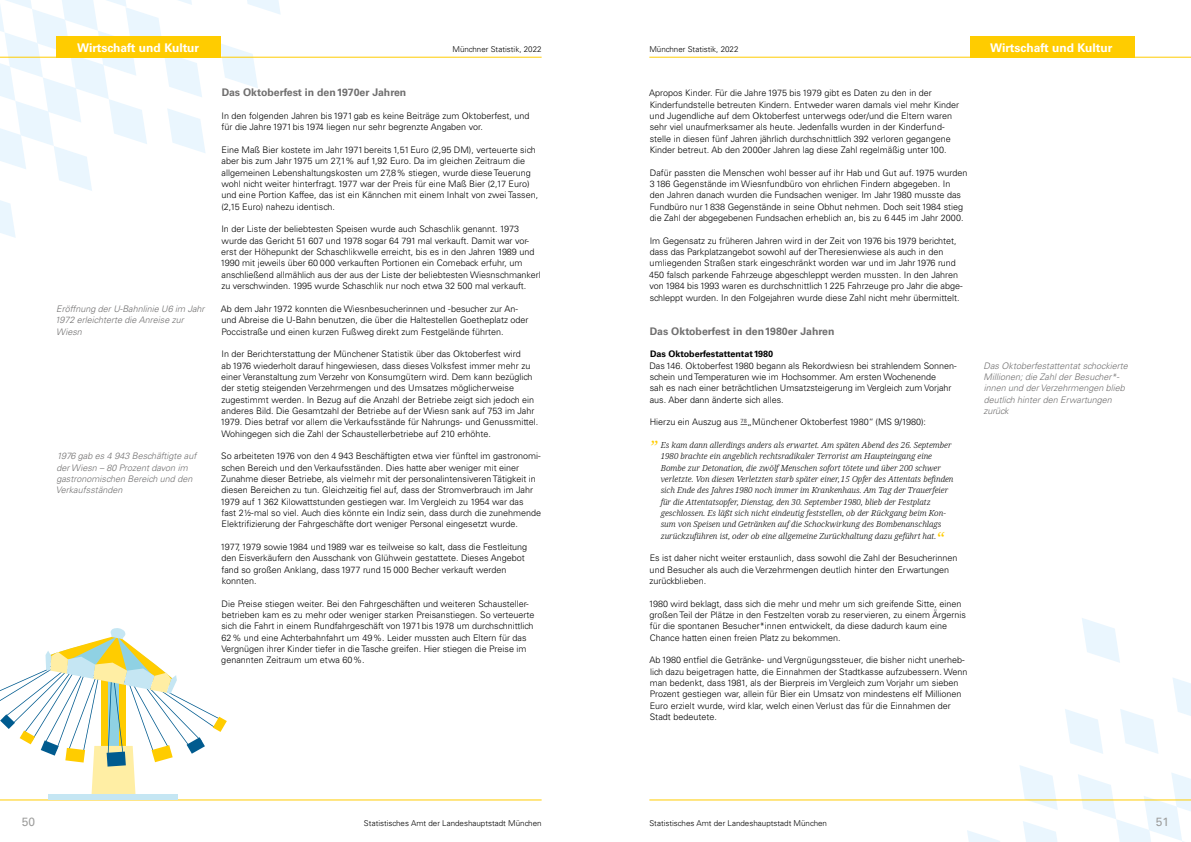
<style>
.page{position:relative;width:1191px;height:842px;background:#fff}
.page>*{position:absolute;margin:0;border:0;box-sizing:border-box;transform-origin:0 0}
._44_Zitat{font:italic 300 20px "Noto Serif";color:#fc0}
.t1{font:700 12px "Univers LT Std";color:#fff}
.t2{font:12px "Univers LT Std";color:#9d9d9c}
._30_Zwischentitel{font:700 10.5px "Univers LT Std";color:#706f6f}
._40_Text_mit_Abstand{font:300 9px/11.3px "Univers LT Std";color:#000}
.t3{font:italic 300 9px/11.3px "Univers LT Std";color:#706f6f}
._31_Zwischentitel_2-Ebene{font:700 9px "Univers LT Std";color:#000}
._44_Zitat-2{font:italic 300 8.2px/11.3px "Noto Serif";color:#000}
.t4{font:300 8px "Univers LT Std";color:#000}
</style>
<div class="page">
<svg style="left:0;top:0;width:206px;height:191px"></svg>
<svg style="left:221px;top:44px;width:37px;height:44px"></svg>
<svg style="left:247px;top:0;width:34px;height:14px"></svg>
<svg style="left:0;top:200px;width:16px;height:38px"></svg>
<svg style="left:1065px;top:709px;width:38px;height:45px"></svg>
<svg style="left:1023px;top:821px;width:34px;height:21px"></svg>
<svg style="left:1077px;top:773px;width:114px;height:69px"></svg>
<svg style="left:1120px;top:709px;width:38px;height:45px"></svg>
<svg style="left:1019px;top:765px;width:38px;height:45px"></svg>
<svg style="left:967px;top:830px;width:33px;height:12px"></svg>
<svg style="left:1082px;top:618px;width:38px;height:45px"></svg>
<svg style="left:1173px;top:678px;width:18px;height:38px"></svg>
<div style="left:57px;top:37px;width:164px;height:21px;background:#fc0"></div>
<div style="left:969px;top:37px;width:165px;height:21px;background:#fc0"></div>
<hr style="left:0;top:799px;width:541px;height:1px;background:#fc0">
<hr style="left:0;top:57px;width:541px;height:1px;background:#fc0">
<hr style="left:649px;top:799px;width:542px;height:1px;background:#fc0">
<hr style="left:649px;top:57px;width:542px;height:1px;background:#fc0">
<div style="left:48px;top:794px;width:130px;height:5px;background:#c5e6f3"></div>
<svg style="left:0;top:628px;width:227px;height:166px"></svg>
<h2 class="t1" style="left:77px;top:40px;width:124px">Wirtschaft und Kultur</h2>
<h2 class="t1" style="left:990px;top:40px;width:124px">Wirtschaft und Kultur</h2>
<p class="t4" style="left:452px;top:45px;width:91px">Münchner Statistik, 2022</p>
<p class="t4" style="left:649px;top:45px;width:91px">Münchner Statistik, 2022</p>
<p class="t3" style="left:55px;top:303px;width:151px">Eröffnung der U-Bahnlinie U6 im Jahr<br>1972 erleichterte die Anreise zur<br>Wiesn</p>
<p class="t3" style="left:56px;top:451px;width:142px">1976 gab es 4 943 Beschäftigte auf der Wiesn – 80 Prozent davon im gastronomischen Bereich und den<br>Verkaufsständen</p>
<h2 class="_30_Zwischentitel" style="left:222px;top:87px;width:186px">Das Oktoberfest in den 1970er Jahren</h2>
<p class="_40_Text_mit_Abstand" style="left:221px;top:110px;width:309px">In den folgenden Jahren bis 1971 gab es keine Beiträge zum Oktoberfest, und für die Jahre 1971 bis 1974 liegen nur sehr begrenzte Angaben vor.</p>
<p class="_40_Text_mit_Abstand" style="left:221px;top:144px;width:318px">Eine Maß Bier kostete im Jahr 1971 bereits 1,51 Euro (2,95 DM), verteuerte sich aber bis zum Jahr 1975 um 27,1 % auf 1,92 Euro. Da im gleichen Zeitraum die allgemeinen Lebenshaltungskosten um 27,8 % stiegen, wurde diese Teuerung wohl nicht weiter hinterfragt. 1977 war der Preis für eine Maß Bier (2,17 Euro) und eine Portion Kaffee, das ist ein Kännchen mit einem Inhalt von zwei Tassen, (2,15 Euro) nahezu identisch.</p>
<p class="_40_Text_mit_Abstand" style="left:220px;top:224px;width:322px">In der Liste der beliebtesten Speisen wurde auch Schaschlik genannt. 1973 wurde das Gericht 51 607 und 1978 sogar 64 791 mal verkauft. Damit war vor&shy;erst der Höhepunkt der Schaschlikwelle erreicht, bis es in den Jahren 1989 und 1990 mit jeweils über 60 000 verkauften Portionen ein Comeback erfuhr, um anschließend allmählich aus der aus der Liste der beliebtesten Wiesnschmankerl zu verschwinden. 1995 wurde Schaschlik nur noch etwa 32 500 mal verkauft.</p>
<p class="_40_Text_mit_Abstand" style="left:221px;top:303px;width:309px">Ab dem Jahr 1972 konnten die Wiesnbesucherinnen und -besucher zur An&shy;und Abreise die U-Bahn benutzen, die über die Haltestellen Goetheplatz oder<br>Poccistraße und einen kurzen Fußweg direkt zum Festgelände führten.</p>
<p class="_40_Text_mit_Abstand" style="left:220px;top:348px;width:319px">In der Berichterstattung der Münchener Statistik über das Oktoberfest wird<br>ab 1976 wiederholt darauf hingewiesen, dass dieses Volksfest immer mehr zu einer Veranstaltung zum Verzehr von Konsumgütern wird. Dem kann bezüglich der stetig steigenden Verzehrmengen und des Umsatzes möglicherweise zugestimmt werden. In Bezug auf die Anzahl der Betriebe zeigt sich jedoch ein anderes Bild. Die Gesamtzahl der Betriebe auf der Wiesn sank auf 753 im Jahr 1979. Dies betraf vor allem die Verkaufsstände für Nahrungs- und Genussmittel.<br>Wohingegen sich die Zahl der Schaustellerbetriebe auf 210 erhöhte.</p>
<p class="_40_Text_mit_Abstand" style="left:220px;top:450px;width:322px">So arbeiteten 1976 von den 4 943 Beschäftigten etwa vier fünftel im gastronomi&shy;schen Bereich und den Verkaufsständen. Dies hatte aber weniger mit einer Zunahme dieser Betriebe, als vielmehr mit der personalintensiveren Tätigkeit in diesen Bereichen zu tun. Gleichzeitig fiel auf, dass der Stromverbrauch im Jahr 1979 auf 1 362 Kilowattstunden gestiegen war. Im Vergleich zu 1954 war das<br>fast 2½-mal so viel. Auch dies könnte ein Indiz sein, dass durch die zunehmende Elektrifizierung der Fahrgeschäfte dort weniger Personal eingesetzt wurde.</p>
<p class="_40_Text_mit_Abstand" style="left:220px;top:541px;width:308px">1977, 1979 sowie 1984 und 1989 war es teilweise so kalt, dass die Festleitung den Eisverkäufern den Ausschank von Glühwein gestattete. Dieses Angebot fand so großen Anklang, dass 1977 rund 15 000 Becher verkauft werden konnten.</p>
<p class="_40_Text_mit_Abstand" style="left:221px;top:598px;width:315px">Die Preise stiegen weiter. Bei den Fahrgeschäften und weiteren Schausteller&shy;betrieben kam es zu mehr oder weniger starken Preisanstiegen. So verteuerte sich die Fahrt in einem Rundfahrgeschäft von 1971 bis 1978 um durchschnittlich 62 % und eine Achterbahnfahrt um 49 %. Leider mussten auch Eltern für das Vergnügen ihrer Kinder tiefer in die Tasche greifen. Hier stiegen die Preise im genannten Zeitraum um etwa 60 %.</p>
<p class="_40_Text_mit_Abstand" style="left:649px;top:88px;width:311px">Apropos Kinder. Für die Jahre 1975 bis 1979 gibt es Daten zu den in der Kinderfundstelle betreuten Kindern. Entweder waren damals viel mehr Kinder und Jugendliche auf dem Oktoberfest unterwegs oder/und die Eltern waren sehr viel unaufmerksamer als heute. Jedenfalls wurden in der Kinderfund&shy;stelle in diesen fünf Jahren jährlich durchschnittlich 392 verloren gegangene Kinder betreut. Ab den 2000er Jahren lag diese Zahl regelmäßig unter 100.</p>
<p class="_40_Text_mit_Abstand" style="left:649px;top:167px;width:319px">Dafür passten die Menschen wohl besser auf ihr Hab und Gut auf. 1975 wurden 3 186 Gegenstände im Wiesnfundbüro von ehrlichen Findern abgegeben. In<br>den Jahren danach wurden die Fundsachen weniger. Im Jahr 1980 musste das Fundbüro nur 1 838 Gegenstände in seine Obhut nehmen. Doch seit 1984 stieg die Zahl der abgegebenen Fundsachen erheblich an, bis zu 6 445 im Jahr 2000.</p>
<p class="_40_Text_mit_Abstand" style="left:649px;top:235px;width:315px">Im Gegensatz zu früheren Jahren wird in der Zeit von 1976 bis 1979 berichtet, dass das Parkplatzangebot sowohl auf der Theresienwiese als auch in den umliegenden Straßen stark eingeschränkt worden war und im Jahr 1976 rund 450 falsch parkende Fahrzeuge abgeschleppt werden mussten. In den Jahren von 1984 bis 1993 waren es durchschnittlich 1 225 Fahrzeuge pro Jahr die abge&shy;schleppt wurden. In den Folgejahren wurde diese Zahl nicht mehr übermittelt.</p>
<h2 class="_30_Zwischentitel" style="left:650px;top:325px;width:186px">Das Oktoberfest in den 1980er Jahren</h2>
<p class="_31_Zwischentitel_2-Ebene" style="left:650px;top:349px;width:125px">Das Oktoberfestattentat 1980</p>
<p class="_40_Text_mit_Abstand" style="left:649px;top:360px;width:309px">Das 146. Oktoberfest 1980 begann als Rekordwiesn bei strahlendem Sonnen&shy;schein und Temperaturen wie im Hochsommer. Am ersten Wochenende<br>sah es nach einer beträchtlichen Umsatzsteigerung im Vergleich zum Vorjahr aus. Aber dann änderte sich alles.</p>
<p class="_40_Text_mit_Abstand" style="left:650px;top:416px;width:278px">Hierzu ein Auszug aus <sup>78</sup>„Münchener Oktoberfest 1980“ (MS 9/1980):</p>
<p class="_44_Zitat" style="left:649px;top:434px;width:9px">”</p>
<p class="_44_Zitat-2" style="left:660px;top:440px;width:294px">Es kam dann allerdings anders als erwartet. Am späten Abend des 26. September 1980 brachte ein angeblich rechtsradikaler Terrorist am Haupteingang eine Bombe zur Detonation, die zwölf Menschen sofort tötete und über 200 schwer verletzte. Von diesen Verletzten starb später einer, 15 Opfer des Attentats befinden sich Ende des Jahres 1980 noch immer im Krankenhaus. Am Tag der Trauerfeier für die Attentatsopfer, Dienstag, den 30. September 1980, blieb der Festplatz geschlossen. Es läßt sich nicht eindeutig feststellen, ob der Rückgang beim Kon&shy;sum von Speisen und Getränken auf die Schockwirkung des Bombenanschlags zurückzuführen ist, oder ob eine allgemeine Zurückhaltung dazu geführt hat.</p>
<p class="_44_Zitat" style="left:936px;top:525px;width:9px">“</p>
<p class="_40_Text_mit_Abstand" style="left:649px;top:552px;width:309px">Es ist daher nicht weiter erstaunlich, dass sowohl die Zahl der Besucherinnen und Besucher als auch die Verzehrmengen deutlich hinter den Erwartungen zurückblieben.</p>
<p class="_40_Text_mit_Abstand" style="left:648px;top:598px;width:319px">1980 wird beklagt, dass sich die mehr und mehr um sich greifende Sitte, einen großen Teil der Plätze in den Festzelten vorab zu reservieren, zu einem Ärgernis für die spontanen Besucher*innen entwickelt, da diese dadurch kaum eine Chance hatten einen freien Platz zu bekommen.</p>
<p class="_40_Text_mit_Abstand" style="left:649px;top:654px;width:320px">Ab 1980 entfiel die Getränke- und Vergnügungssteuer, die bisher nicht unerheb&shy;lich dazu beigetragen hatte, die Einnahmen der Stadtkasse aufzubessern. Wenn man bedenkt, dass 1981, als der Bierpreis im Vergleich zum Vorjahr um sieben Prozent gestiegen war, allein für Bier ein Umsatz von mindestens elf Millionen Euro erzielt wurde, wird klar, welch einen Verlust das für die Einnahmen der Stadt bedeutete.</p>
<p class="t3" style="left:983px;top:360px;width:146px">Das Oktoberfestattentat schockierte<br>Millionen; die Zahl der Besucher*- innen und der Verzehrmengen blieb deutlich hinter den Erwartungen zurück</p>
<h2 class="t2" style="left:22px;top:815px;width:15px">50</h2>
<h2 class="t2" style="left:1156px;top:815px;width:15px">51</h2>
<p class="t4" style="left:364px;top:818px;width:179px">Statistisches Amt der Landeshauptstadt München</p>
<p class="t4" style="left:649px;top:818px;width:179px">Statistisches Amt der Landeshauptstadt München</p>
</div>
